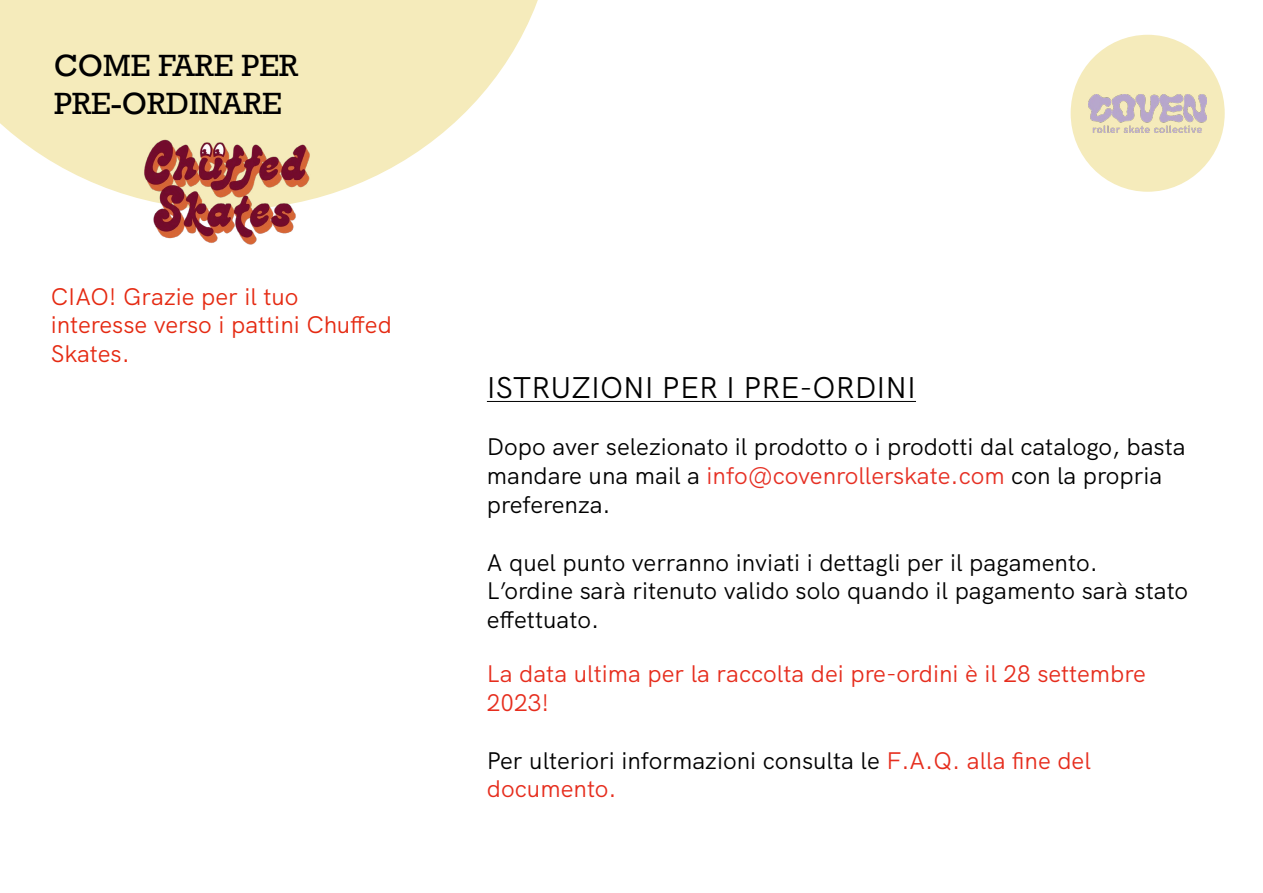
<style>
.page{position:relative;width:1263px;height:893px;background:#fff}
.page>*{position:absolute;margin:0;border:0;box-sizing:border-box;transform-origin:0 0}
.t1{font:31.5px/37.8px "Rockwell";color:#000}
.t2{font:30px "HK Grotesk";color:#000}
.t3{font:24px/28.8px "HK Grotesk";color:#000}
.t4{font:24px/28.8px "HK Grotesk";color:#e62d1d}
.t5{font:24px/28.8px "HK Grotesk";color:#e52a12}
.s1{color:#e63024}
.s2{color:#e62d1d}
</style>
<div class="page">
<hr style="left:487px;top:401px;width:429px;height:1px;background:#000">
<div style="left:1071px;top:35px;width:154px;height:157px;background:#f5ebbb;border-radius:50%"></div>
<img style="left:1088px;top:94px;width:119px;height:38px">
<svg style="left:0;top:0;width:538px;height:200px;fill:#f5ebbb"></svg>
<img style="left:144px;top:138px;width:166px;height:107px">
<h1 class="t1" style="left:54px;top:47px;width:246px">COME FARE PER<br>PRE-ORDINARE</h1>
<p class="t5" style="left:51px;top:280px;width:343px">CIAO! Grazie per il tuo interesse verso i pattini Chuffed<br>Skates.</p>
<p class="t2" style="left:487px;top:364px;width:431px">ISTRUZIONI PER I PRE-ORDINI</p>
<p class="t3" style="left:487px;top:431px;width:700px">Dopo aver selezionato il prodotto o i prodotti dal catalogo, basta mandare una mail a <span class="s1">info@covenrollerskate.com</span> con la propria preferenza.</p>
<p class="t3" style="left:487px;top:546px;width:703px">A quel punto verranno inviati i dettagli per il pagamento.<br>L’ordine sarà ritenuto valido solo quando il pagamento sarà stato effettuato.</p>
<p class="t4" style="left:487px;top:657px;width:660px">La data ultima per la raccolta dei pre-ordini è il 28 settembre<br>2023!</p>
<p class="t3" style="left:487px;top:744px;width:605px">Per ulteriori informazioni consulta le <span class="s2">F.A.Q. alla fine del documento.</span></p>
</div>
